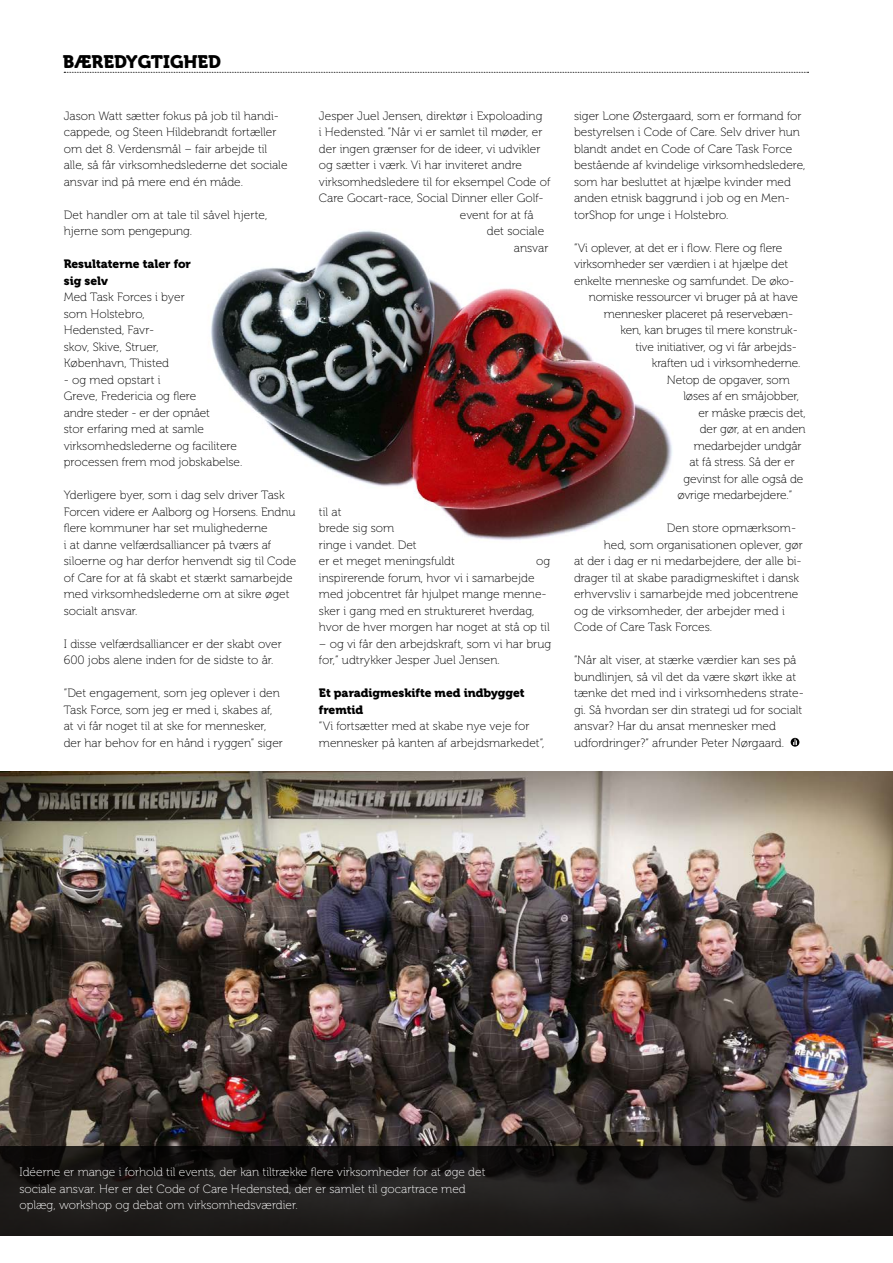
<style>
.page{position:relative;width:893px;height:1263px;background:#fff}
.page>*{position:absolute;margin:0;border:0;box-sizing:border-box;transform-origin:0 0}
.t1{font:18px "Museo 900";color:#000}
.t2{font:12px/16.5px "Museo 100";color:#000}
.t3{font:12px/16.5px "Museo 100";color:#fff}
.t4{font:12px/16.5px "Museo 900";color:#000}
</style>
<div class="page">
<svg style="left:64px;top:72px;width:744px;height:1px"></svg>
<img style="left:211px;top:230px;width:462px;height:310px">
<svg style="left:791px;top:738px;width:8px;height:9px"></svg>
<img style="left:0;top:771px;width:893px;height:375px">
<svg style="left:0;top:1146px;width:893px;height:89px;background:#1a1817"></svg>
<h1 class="t1" style="left:63px;top:52px;width:160px">BÆREDYGTIGHED</h1>
<p class="t2" style="left:64px;top:107px;width:225px">Jason Watt sætter fokus på job til handi&shy;cappede, og Steen Hildebrandt fortæller om det 8. Verdensmål – fair arbejde til alle, så får virksomhedslederne det sociale ansvar ind på mere end én måde.</p>
<p class="t2" style="left:64px;top:206px;width:205px">Det handler om at tale til såvel hjerte, hjerne som pengepung.</p>
<p class="t4" style="left:64px;top:256px;width:129px">Resultaterne taler for sig selv</p>
<p class="t2" style="left:64px;top:289px;width:123px">Med Task Forces i byer som Holstebro,<br>Hedensted, Favr-<br>skov, Skive, Struer,<br>København, Thisted</p>
<p class="t2" style="left:64px;top:371px;width:180px">- og med opstart i<br>Greve, Fredericia og flere<br>andre steder - er der opnået<br>stor erfaring med at samle virksomhedslederne og facilitere processen frem mod jobskabelse.</p>
<p class="t2" style="left:64px;top:487px;width:234px">Yderligere byer, som i dag selv driver Task Forcen videre er Aalborg og Horsens. Endnu flere kommuner har set mulighederne<br>i at danne velfærdsalliancer på tværs af siloerne og har derfor henvendt sig til Code of Care for at få skabt et stærkt samarbejde med virksomhedslederne om at sikre øget socialt ansvar.</p>
<p class="t2" style="left:64px;top:635px;width:219px">I disse velfærdsalliancer er der skabt over<br>600 jobs alene inden for de sidste to år.</p>
<p class="t2" style="left:64px;top:685px;width:221px">”Det engagement, som jeg oplever i den Task Force, som jeg er med i, skabes af, at vi får noget til at ske for mennesker, der har behov for en hånd i ryggen” siger</p>
<p class="t2" style="left:319px;top:107px;width:225px">Jesper Juel Jensen, direktør i Expoloading</p>
<p class="t2" style="left:319px;top:124px;width:225px">i Hedensted. ”Når vi er samlet til møder, er</p>
<p class="t2" style="left:319px;top:140px;width:223px">der ingen grænser for de ideer, vi udvikler</p>
<p class="t2" style="left:319px;top:157px;width:205px">og sætter i værk. Vi har inviteret andre</p>
<p class="t2" style="left:319px;top:173px;width:233px">virksomhedsledere til for eksempel Code of</p>
<p class="t2" style="left:319px;top:190px;width:226px">Care Gocart-race, Social Dinner eller Golf-</p>
<p class="t2" style="left:460px;top:206px;width:75px">event for at få</p>
<p class="t2" style="left:487px;top:223px;width:59px">det sociale</p>
<p class="t2" style="left:514px;top:239px;width:36px">ansvar</p>
<p class="t2" style="left:319px;top:503px;width:138px">til at<br>brede sig som<br>ringe i vandet. Det<br>er et meget meningsfuldt</p>
<p class="t2" style="left:536px;top:553px;width:16px">og</p>
<p class="t2" style="left:319px;top:569px;width:232px">inspirerende forum, hvor vi i samarbejde med jobcentret får hjulpet mange menne&shy;sker i gang med en struktureret hverdag, hvor de hver morgen har noget at stå op til</p>
<p class="t2" style="left:319px;top:635px;width:234px">– og vi får den arbejdskraft, som vi har brug for,” udtrykker Jesper Juel Jensen.</p>
<p class="t4" style="left:319px;top:685px;width:207px">Et paradigmeskifte med indbygget fremtid</p>
<p class="t2" style="left:319px;top:718px;width:227px">”Vi fortsætter med at skabe nye veje for mennesker på kanten af arbejdsmarkedet”,</p>
<p class="t2" style="left:574px;top:107px;width:233px">siger Lone Østergaard, som er formand for bestyrelsen i Code of Care. Selv driver hun blandt andet en Code of Care Task Force bestående af kvindelige virksomhedsledere, som har besluttet at hjælpe kvinder med anden etnisk baggrund i job og en Men&shy;torShop for unge i Holstebro.</p>
<p class="t2" style="left:574px;top:239px;width:210px">”Vi oplever, at det er i flow. Flere og flere</p>
<p class="t2" style="left:574px;top:256px;width:216px">virksomheder ser værdien i at hjælpe det</p>
<p class="t2" style="left:574px;top:272px;width:222px">enkelte menneske og samfundet. De øko-</p>
<p class="t2" style="left:589px;top:289px;width:211px">nomiske ressourcer vi bruger på at have</p>
<p class="t2" style="left:604px;top:305px;width:191px">mennesker placeret på reservebæn-</p>
<p class="t2" style="left:620px;top:322px;width:179px">ken, kan bruges til mere konstruk-</p>
<p class="t2" style="left:635px;top:338px;width:163px">tive initiativer, og vi får arbejds-</p>
<p class="t2" style="left:652px;top:355px;width:150px">kraften ud i virksomhederne.</p>
<p class="t2" style="left:667px;top:371px;width:124px">Netop de opgaver, som</p>
<p class="t2" style="left:683px;top:388px;width:117px">løses af en småjobber,</p>
<p class="t2" style="left:698px;top:404px;width:109px">er måske præcis det,</p>
<p class="t2" style="left:700px;top:421px;width:107px">der gør, at en anden</p>
<p class="t2" style="left:694px;top:437px;width:109px">medarbejder undgår</p>
<p class="t2" style="left:689px;top:454px;width:107px">at få stress. Så der er</p>
<p class="t2" style="left:683px;top:470px;width:122px">gevinst for alle også de</p>
<p class="t2" style="left:677px;top:487px;width:116px">øvrige medarbejdere.”</p>
<p class="t2" style="left:667px;top:520px;width:131px">Den store opmærksom-</p>
<p class="t2" style="left:604px;top:536px;width:200px">hed, som organisationen oplever, gør</p>
<p class="t2" style="left:574px;top:553px;width:229px">at der i dag er ni medarbejdere, der alle bi-</p>
<p class="t2" style="left:574px;top:569px;width:227px">drager til at skabe paradigmeskiftet i dansk</p>
<p class="t2" style="left:574px;top:586px;width:226px">erhvervsliv i samarbejde med jobcentrene</p>
<p class="t2" style="left:574px;top:602px;width:212px">og de virksomheder, der arbejder med i</p>
<p class="t2" style="left:574px;top:619px;width:140px">Code of Care Task Forces.</p>
<p class="t2" style="left:574px;top:652px;width:231px">”Når alt viser, at stærke værdier kan ses på bundlinjen, så vil det da være skørt ikke at tænke det med ind i virksomhedens strate&shy;gi. Så hvordan ser din strategi ud for socialt ansvar? Har du ansat mennesker med udfordringer?” afrunder Peter Nørgaard.</p>
<p class="t3" style="left:19px;top:1164px;width:468px">Idéerne er mange i forhold til events, der kan tiltrække flere virksomheder for at øge det sociale ansvar. Her er det Code of Care Hedensted, der er samlet til gocartrace med oplæg, workshop og debat om virksomhedsværdier.</p>
</div>
